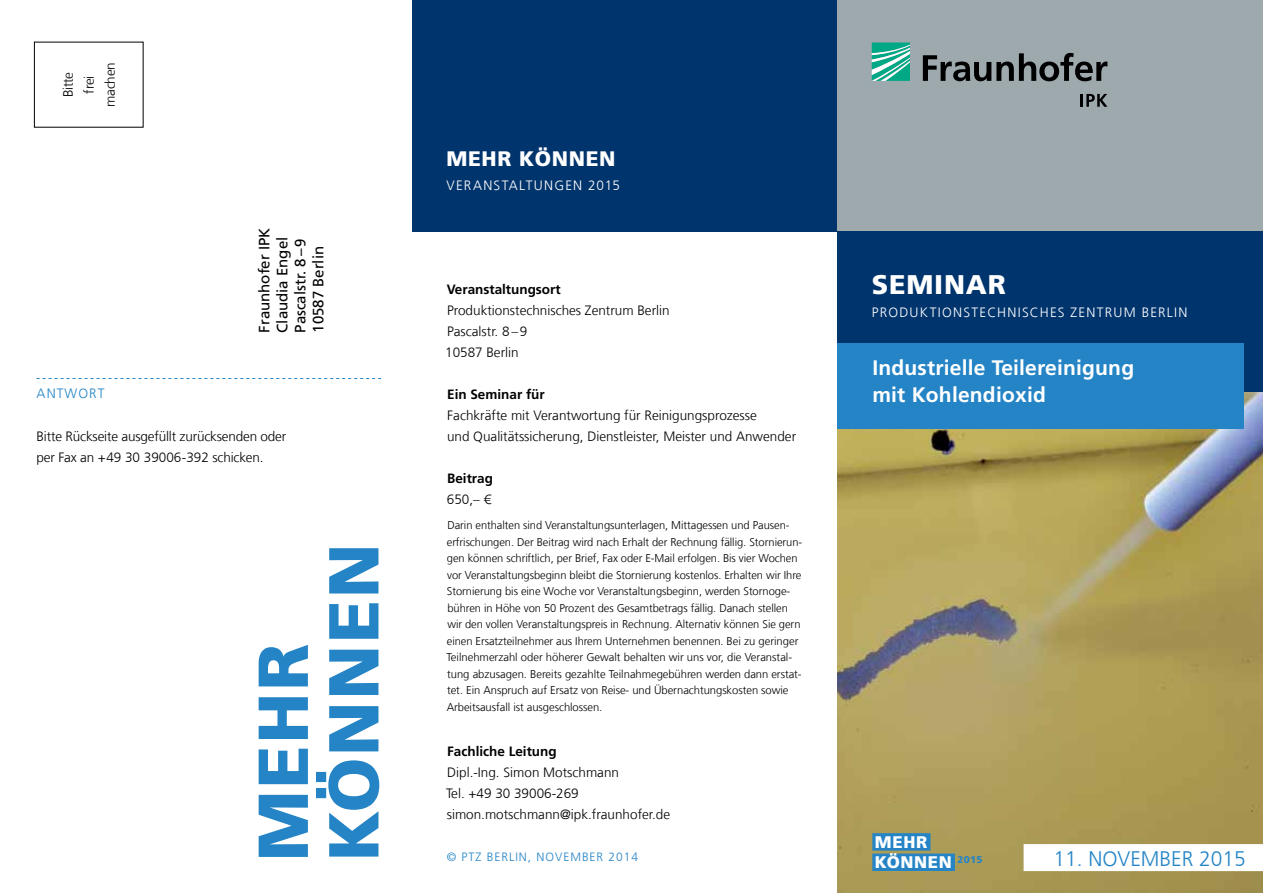
<style>
.page{position:relative;width:1263px;height:893px;background:#fff}
.page>*{position:absolute;margin:0;border:0;box-sizing:border-box;transform-origin:0 0}
.t1{font:900 70.5px/70.5px "Frutiger LT Com";letter-spacing:.025em;color:#2484c6}
.t2{font:900 27px "Frutiger LT Com";letter-spacing:.03em;color:#fff}
.t3{font:700 21px/27px "Frutiger LT Com";letter-spacing:.01em;color:#fff}
.t4{font:300 21px "Frutiger LT Com";color:#2484c6}
.t5{font:900 21px "Frutiger LT Com";letter-spacing:.03em;color:#fff}
.t6{font:900 16.8px/20.4px "Frutiger LT Com";letter-spacing:.035em;color:#fff}
.t7{font:15px/18px "Frutiger LT Com";color:#000}
.t8{font:300 13.5px/21px "Frutiger LT Com";color:#000}
.t9{font:300 13.5px "Frutiger LT Com";letter-spacing:.09em;color:#fff}
.t10{font:700 13.5px "Frutiger LT Com";color:#000}
.t11{font:300 13.5px "Frutiger LT Com";letter-spacing:.08em;color:#2484c6}
.t12{font:300 12px "Frutiger LT Com";letter-spacing:.08em;color:#2484c6}
.t13{font:300 11.25px/16.5px "Frutiger LT Com";letter-spacing:-.005em;color:#000}
</style>
<div class="page">
<div style="left:412px;top:0;width:426px;height:231px;background:#00346d"></div>
<svg style="left:37px;top:378px;width:344px;height:1px"></svg>
<img style="left:838px;top:392px;width:425px;height:501px">
<div style="left:838px;top:0;width:425px;height:347px;background:#9ea9ad"></div>
<div style="left:838px;top:231px;width:425px;height:161px;background:#00346d"></div>
<div style="left:838px;top:343px;width:406px;height:86px;background:#2484c6"></div>
<svg style="left:872px;top:43px;width:38px;height:38px"></svg>
<svg style="left:923px;top:53px;width:184px;height:28px"></svg>
<svg style="left:1081px;top:94px;width:26px;height:13px"></svg>
<div style="left:872px;top:833px;width:58px;height:18px;background:#2484c6"></div>
<div style="left:872px;top:854px;width:83px;height:17px;background:#2484c6"></div>
<div style="left:1023px;top:844px;width:240px;height:27px;background:#fff"></div>
<p class="t8" style="left:58px;top:107px;width:46px;text-align:center;rotate:-90deg">Bitte frei machen</p>
<p class="t11" style="left:37px;top:386px;width:70px">Antwort</p>
<h3 class="t7" style="left:255px;top:333px;width:107px;rotate:-90deg">Fraunhofer IPK<br>Claudia Engel<br>Pascalstr. 8–9<br>10587 Berlin</h3>
<p class="t8" style="left:37px;top:426px;width:251px">Bitte Rückseite ausgefüllt zurücksenden oder per Fax an +49 30 39006-392 schicken.</p>
<h1 class="t1" style="left:248px;top:861px;width:319px;rotate:-90deg">MEHR<br>KÖNNEN</h1>
<h3 class="t5" style="left:446px;top:146px;width:171px">MEHR KÖNNEN</h3>
<p class="t9" style="left:446px;top:177px;width:175px">Veranstaltung en 2015</p>
<p class="t10" style="left:447px;top:281px;width:116px">Veranstaltungsort</p>
<p class="t8" style="left:445px;top:300px;width:226px">Produktionstechnisches Zentrum Berlin<br>Pascalstr. 8–9<br>10587 Berlin</p>
<p class="t10" style="left:447px;top:387px;width:99px">Ein Seminar für</p>
<p class="t8" style="left:447px;top:405px;width:351px">Fachkräfte mit Verantwortung für Reinigungsprozesse<br>und Qualitätssicherung, Dienstleister, Meister und Anwender</p>
<p class="t10" style="left:447px;top:471px;width:47px">Beitrag</p>
<p class="t8" style="left:447px;top:489px;width:46px">650,– €</p>
<p class="t13" style="left:446px;top:517px;width:357px">Darin enthalten sind Veranstaltungsunterlagen, M ittagessen und Pausen&shy;erfrischungen. Der Beitrag wird nach Erhalt der Rechnung fällig. Stornierun&shy;gen können schriftlich, per Brief, Fax oder E-Mail erfolgen. Bis vier Wochen vor Veranstaltungsbeginn bleibt die Stornierung kostenlos. Erhalten wir Ihre Stornierung bis eine Woche vor Veranstaltungsbeginn, werden Stornoge&shy;bühren in Höhe von 50 Prozent des Gesamtbetrags fällig. Danach stellen wir den vollen Veranstaltungspreis in Rechnung. Alternativ können Sie gern einen Ersatzteilnehmer aus Ihrem U nternehmen benennen. Bei zu geringer Teilnehmerzahl oder höherer Gewalt behalten wir uns vor, die Veranstal&shy;tung abzusagen. Bereits gezahlte Teilnahmegebühren werden dann erstat&shy;tet. Ein Anspruch auf Ersatz von Reise- und Übernachtungskosten sowie Arbeitsausfall ist ausgeschlossen.</p>
<p class="t10" style="left:447px;top:743px;width:111px">Fachliche Leitung</p>
<p class="t8" style="left:446px;top:762px;width:226px">Dipl.-Ing. Simon Motschmann<br>Tel. +49 30 39006-269 simon.motschmann@ipk.fraunhofer.de</p>
<p class="t12" style="left:447px;top:850px;width:193px">© PTZ Berlin, November 2014</p>
<h2 class="t2" style="left:872px;top:268px;width:135px">SEMINAR</h2>
<p class="t9" style="left:872px;top:304px;width:317px">Produktionstechnisches Zentrum Berlin</p>
<h3 class="t3" style="left:872px;top:354px;width:263px">Industrielle Teilereinigung mit Kohlendioxid</h3>
<h3 class="t6" style="left:872px;top:832px;width:112px">MEHR<br>KÖNNEN <sup>2015</sup></h3>
<h3 class="t4" style="left:1053px;top:846px;width:194px">11. November 2015</h3>
</div>
